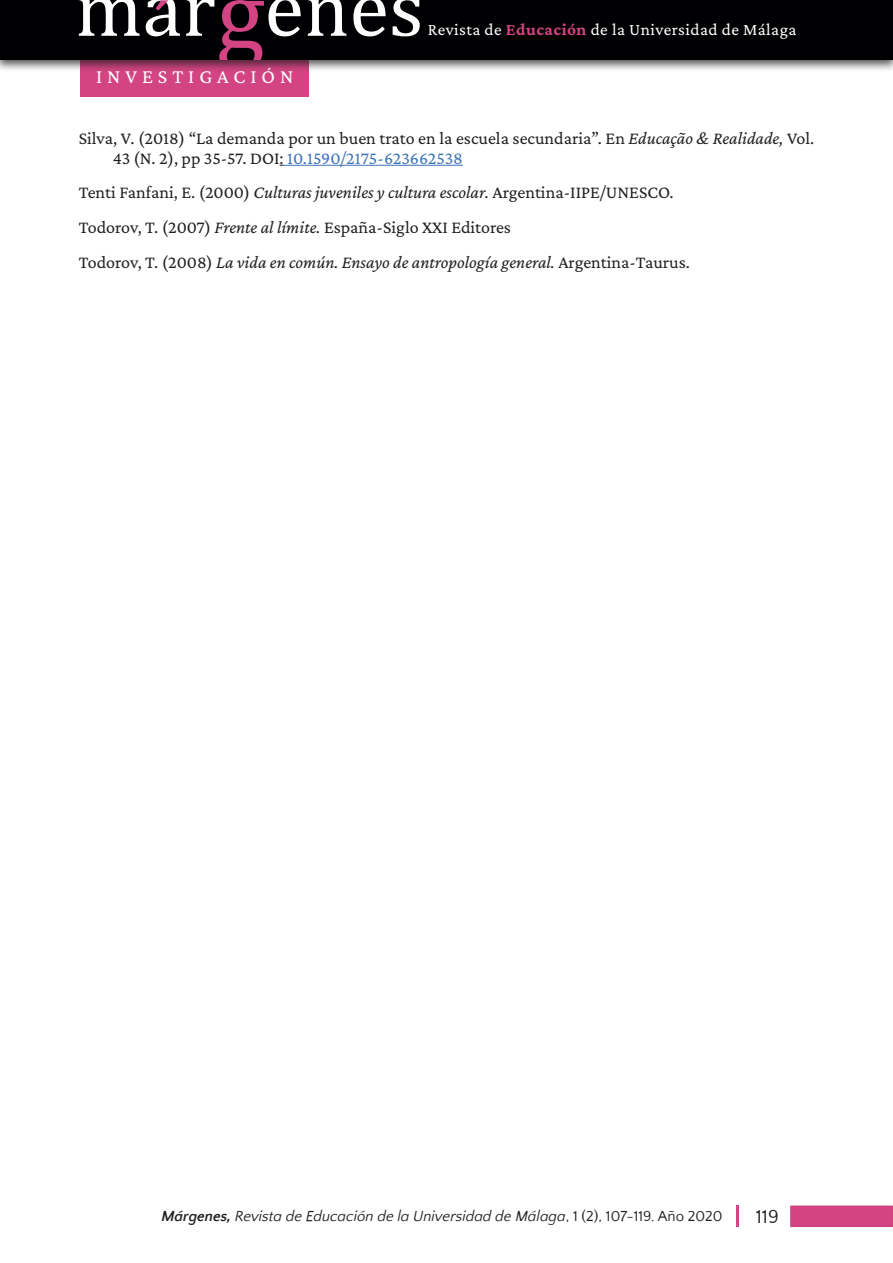
<style>
.page{position:relative;width:893px;height:1263px;background:#fff}
.page>*{position:absolute;margin:0;border:0;box-sizing:border-box;transform-origin:0 0}
.t1{font:20.25px "Crimson Pro";letter-spacing:.245em;color:#fff}
.t2{font:19.5px "Quattrocento Sans";color:#231f20}
.t3{font:18px/34.8px "Crimson Pro";color:#231f20}
.t4{font:17.25px "Crimson Pro";letter-spacing:.025em;color:#fff}
.t5{font:italic 15px "Quattrocento Sans";color:#231f20}
.s1{font-weight:700;color:#d1437e}
.s2{font-style:italic}
.s3{color:#3d73ba}
.s4{font-weight:700}
.s5{font-style:normal}
</style>
<div class="page">
<hr style="left:736px;top:1205px;width:3px;height:22px;background:#d24482">
<div style="left:790px;top:1205px;width:103px;height:22px;background:#d24482;border:2px solid #d1437e"></div>
<div style="left:81px;top:55px;width:228px;height:42px;background:#d24482"></div>
<div style="left:0;top:0;width:893px;height:72px;background:#231f20;opacity:.75"></div>
<div style="left:0;top:0;width:893px;height:60px;background:#000003"></div>
<svg style="left:78px;top:0;width:62px;height:36px"></svg>
<svg style="left:307px;top:0;width:39px;height:36px"></svg>
<svg style="left:353px;top:0;width:33px;height:36px"></svg>
<svg style="left:393px;top:0;width:27px;height:36px"></svg>
<svg style="left:146px;top:0;width:155px;height:59px"></svg>
<hr style="left:284px;top:165px;width:179px;height:1px;background:#3d73ba">
<p class="t1" style="left:96px;top:63px;width:199px">INVESTIGACIÓN</p>
<p class="t4" style="left:428px;top:18px;width:370px">Revista de <span class="s1">Educación</span> de la Universidad de Málaga</p>
<p class="t3" style="left:113px;top:128px;width:703px;line-height:19.8px;text-indent:-34px">Silva, V. (2018) “La demanda por un buen trato en la escuela secundaria”. En <span class="s2">Educação &amp; Realidade,</span> Vol.<br>43 (N. 2), pp 35-57. DOI: <span class="s3">10.1590/2175-623662538</span></p>
<p class="t3" style="left:79px;top:175px;width:613px">Tenti Fanfani, E. (2000) <span class="s2">Culturas juveniles y cultura escolar.</span> Argentina-IIPE/UNESCO.<br>Todorov, T. (2007) <span class="s2">Frente al límite.</span> España-Siglo XXI Editores<br>Todorov, T. (2008) <span class="s2">La vida en común. Ensayo de antropología general.</span> Argentina-Taurus.</p>
<p class="t5" style="left:162px;top:1208px;width:562px"><span class="s4">Márgenes,</span> Revista de Educación de la Universidad de Málaga<span class="s5">, 1 (2), 107-119. Año 2020</span></p>
<p class="t2" style="left:756px;top:1206px;width:25px">119</p>
</div>
